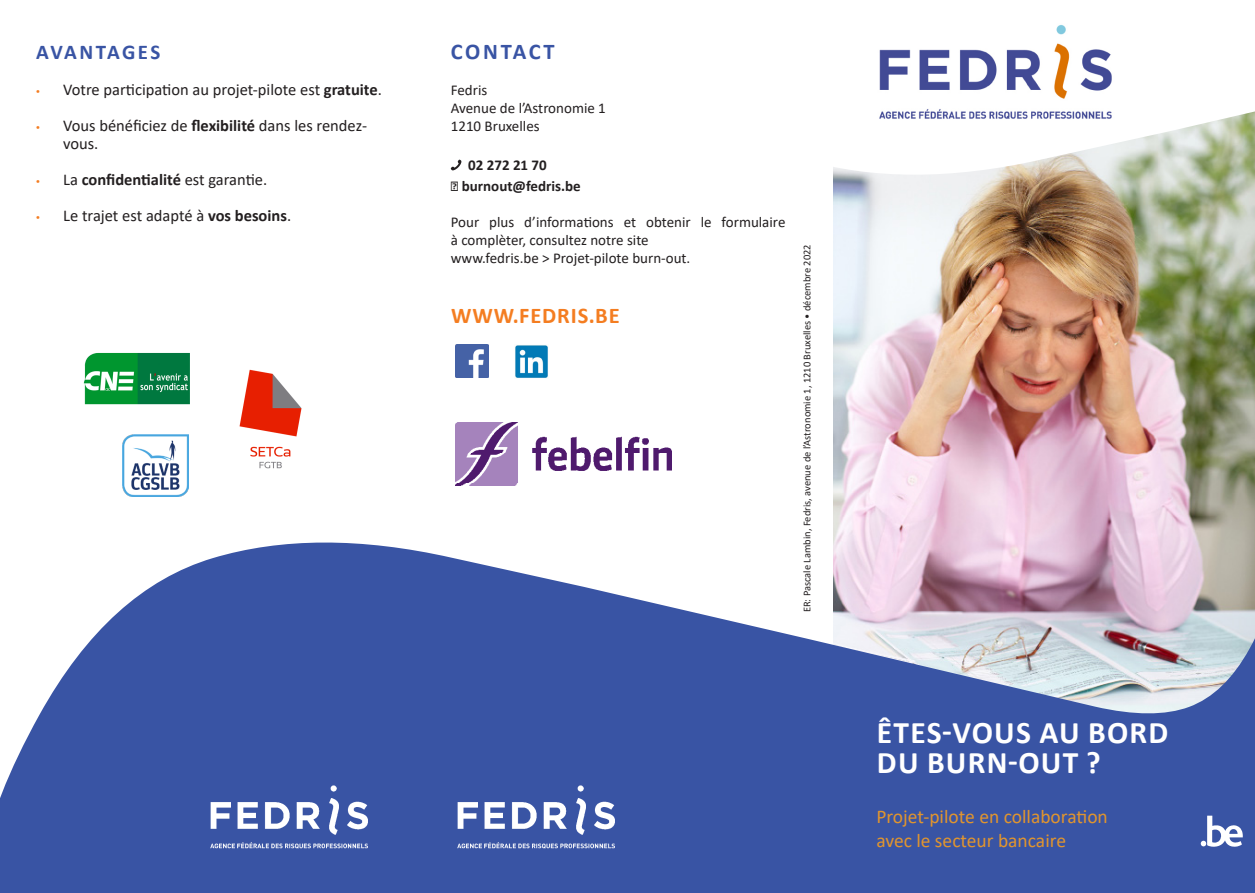
<style>
.page{position:relative;width:1255px;height:893px;background:#fff}
.page>*{position:absolute;margin:0;border:0;box-sizing:border-box;transform-origin:0 0}
.t1{font:700 31.5px "Calibri";letter-spacing:.04em;color:#fff}
.t2{font:700 22.5px "Calibri";letter-spacing:.04em;color:#f47d21}
.t3{font:700 22.5px "Calibri";letter-spacing:.115em;color:#3954a4}
.t4{font:700 21px "Calibri";letter-spacing:.11em;color:#3954a4}
.t5{font:19.5px/23.4px "Calibri";color:#e1952e}
.t6{font:16.5px/18px "Calibri";color:#231f20}
.t7{font:700 16.5px "Calibri";color:#231f20}
.t8{font:15px/18px "Calibri";color:#231f20}
.t9{font:700 15px "Calibri";color:#231f20}
.t10{font:10.5px "Calibri";color:#231f20}
.s1{font-family:"Myriad Pro";font-size:13.5px;color:#f47d21}
.s2{font-weight:700}
.s3{font-family:"Myriad Pro";font-weight:400;font-size:13.5px;color:#f47d21}
.s4{font-weight:400}
</style>
<div class="page">
<img style="left:833px;top:180px;width:421px;height:357px">
<svg style="left:0;top:537px;width:1254px;height:356px;fill:#3954a4"></svg>
<svg style="left:833px;top:111px;width:421px;height:69px"></svg>
<svg style="left:450px;top:159px;width:12px;height:12px"></svg>
<svg style="left:1200px;top:816px;width:42px;height:31px"></svg>
<img style="left:208px;top:785px;width:161px;height:65px">
<img style="left:455px;top:785px;width:161px;height:65px">
<img style="left:455px;top:423px;width:216px;height:62px">
<img style="left:122px;top:435px;width:66px;height:61px">
<img style="left:239px;top:369px;width:63px;height:100px">
<img style="left:83px;top:353px;width:107px;height:52px">
<img style="left:455px;top:344px;width:34px;height:34px">
<img style="left:515px;top:345px;width:33px;height:33px">
<img style="left:867px;top:25px;width:255px;height:98px">
<p class="t4" style="left:36px;top:38px;width:126px">AVANTAGES</p>
<p class="t6" style="left:36px;top:81px;width:347px"><span class="s1">•</span> Votre participation au projet-pilote est <span class="s2">gratuite</span>.</p>
<p class="t6" style="left:63px;top:117px;width:305px;text-indent:-27px"><span class="s1">•</span> Vous bénéficiez de <span class="s2">flexibilité</span> dans les rendez&shy;vous.</p>
<p class="t7" style="left:36px;top:168px;width:233px"><span class="s3">•</span> <span class="s4">La</span> confidentialité <span class="s4">est garantie.</span></p>
<p class="t6" style="left:36px;top:207px;width:256px"><span class="s1">•</span> Le trajet est adapté à <span class="s2">vos besoins</span>.</p>
<p class="t3" style="left:451px;top:36px;width:105px">CONTACT</p>
<p class="t8" style="left:451px;top:81px;width:38px">Fedris</p>
<p class="t8" style="left:451px;top:99px;width:157px">Avenue de l’Astronomie 1</p>
<p class="t8" style="left:451px;top:117px;width:90px">1210 Bruxelles</p>
<p class="t9" style="left:468px;top:155px;width:80px">02 272 21 70</p>
<p class="t9" style="left:462px;top:176px;width:120px">burnout@fedris.be</p>
<p class="t8" style="left:451px;top:213px;width:336px">Pour plus d’informations et obtenir le formulaire à complèter, consultez notre site</p>
<p class="t8" style="left:451px;top:249px;width:241px">www.fedris.be &gt; Projet-pilote burn-out.</p>
<p class="t2" style="left:451px;top:300px;width:170px">WWW.FEDRIS.BE</p>
<p class="t10" style="left:799px;top:612px;width:370px;rotate:-90deg">ER: Pascale Lambin, Fedris, avenue de l’Astronomie 1, 1210 Bruxelles • décembre 2022</p>
<p class="t1" style="left:877px;top:711px;width:293px">ÊTES-VOUS AU BORD</p>
<p class="t1" style="left:877px;top:741px;width:225px">DU BURN-OUT ?</p>
<p class="t5" style="left:876px;top:805px;width:233px">Projet-pilote en collaboration avec le secteur bancaire</p>
</div>
